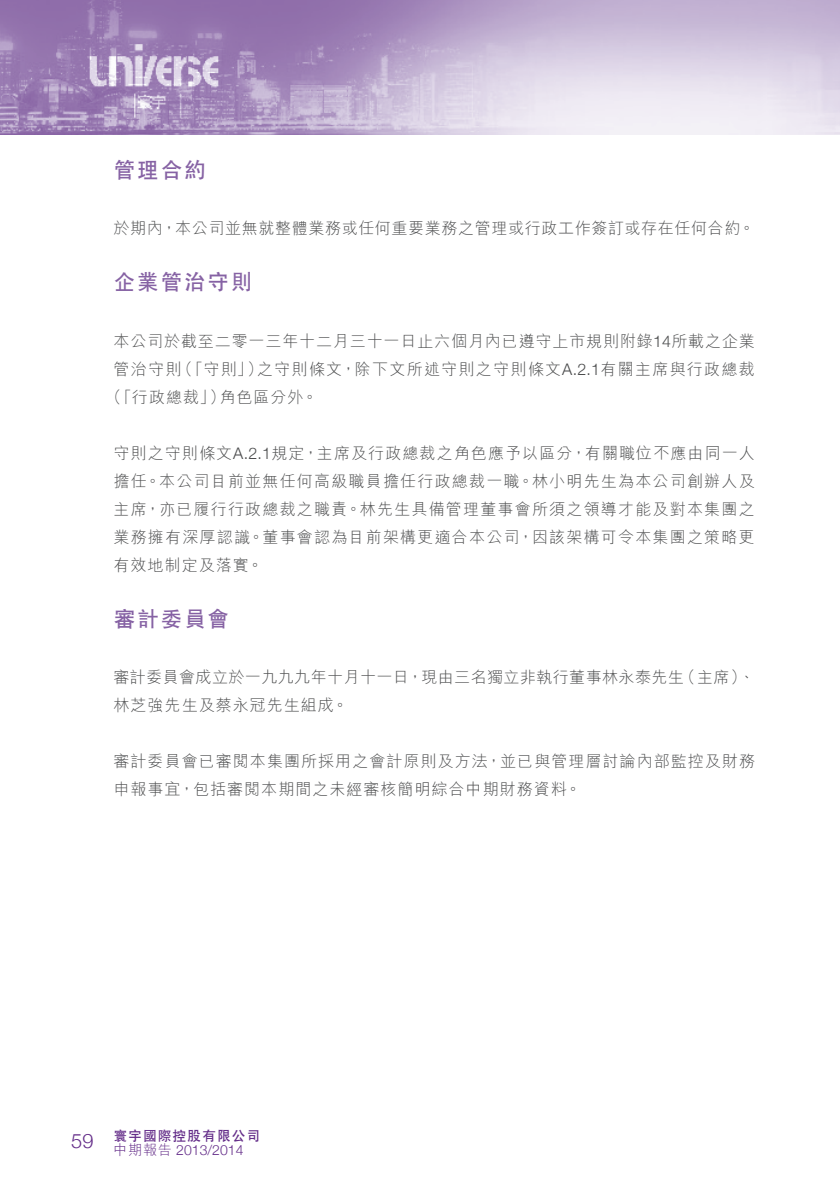
<style>
.page{position:relative;width:840px;height:1191px;background:#fff}
.page>*{position:absolute;margin:0;border:0;box-sizing:border-box;transform-origin:0 0}
.Heading_1{font:700 22px "C Hei 2 HK";letter-spacing:.065em;color:#8662a4}
.t1{font:300 20px "Helvetica Neue";color:#642d89}
.Body_Text{font:300 16px/28px "M Hei HK";letter-spacing:.065em;color:#4b4c4d;text-align:right}
.Body_Text-2{font:300 16px/28px "M Hei HK";letter-spacing:.025em;color:#4b4c4d}
.Body_Text-3{font:300 16px "M Hei HK";letter-spacing:.04em;color:#4b4c4d}
.t2{font:300 14px "Helvetica Neue";letter-spacing:.005em;color:#642d89}
.t3{font:700 14px "C Hei 2 HK";letter-spacing:.055em;color:#642d89}
.s1{font-family:"Helvetica Neue"}
.s2{font-family:"M Hei HK"}
</style>
<div class="page">
<img style="left:0;top:0;width:839px;height:134px">
<p class="Heading_1" style="left:113px;top:159px;width:94px">管理合約</p>
<p class="Body_Text-3" style="left:113px;top:220px;width:642px">於期內，本公司並無就整體業務或任何重要業務之管理或行政工作簽訂或存在任何合約。</p>
<p class="Heading_1" style="left:113px;top:271px;width:141px">企業管治守則</p>
<p class="Body_Text" style="left:113px;top:326px;width:642px">本公司於截至二零一三年十二月三十一日止六個月內已遵守上市規則附錄<span class="s1">14</span>所載之企業之守則條文，除下文所述守則之守則條文<span class="s1">A.2.1</span>有關主席與行政總裁</p>
<p class="Body_Text" style="left:177px;top:354px;width:88px">（「守則」）</p>
<p class="Body_Text" style="left:113px;top:354px;width:69px">管治守則</p>
<p class="Body_Text" style="left:105px;top:382px;width:121px">（「行政總裁」）</p>
<p class="Body_Text" style="left:219px;top:382px;width:100px">角色區分外。</p>
<p class="Body_Text" style="left:113px;top:438px;width:642px;text-align:justify">守則之守則條文<span class="s1">A.2.1</span>規定，主席及行政總裁之角色應予以區分，有關職位不應由同一人擔任。本公司目前並無任何高級職員擔任行政總裁一職。林小明先生為本公司創辦人及主席，亦已履行行政總裁之職責。林先生具備管理董事會所須之領導才能及對本集團之業務擁有深厚認識。董事會認為目前架構更適合本公司，因該架構可令本集團之策略更有效地制定及落實。</p>
<p class="Heading_1" style="left:113px;top:607px;width:117px">審計委員會</p>
<p class="Body_Text" style="left:679px;top:662px;width:77px">（主席、(</p>
<p class="Body_Text-2" style="left:113px;top:662px;width:571px">審計委員會成立於一九九九年十月十一日，現由三名獨立非執行董事林永泰先生林芝強先生及蔡永冠先生組成。</p>
<p class="Body_Text" style="left:113px;top:746px;width:642px;text-align:left">審計委員會已審閱本集團所採用之會計原則及方法，並已與管理層討論內部監控及財務申報事宜，包括審閱本期間之未經審核簡明綜合中期財務資料。</p>
<p class="t1" style="left:71px;top:1128px;width:24px">59</p>
<p class="t3" style="left:113px;top:1129px;width:148px">寰宇國際控股有限公司</p>
<p class="t2" style="left:113px;top:1141px;width:131px"><span class="s2">中期報告</span> 2013/2014</p>
</div>
